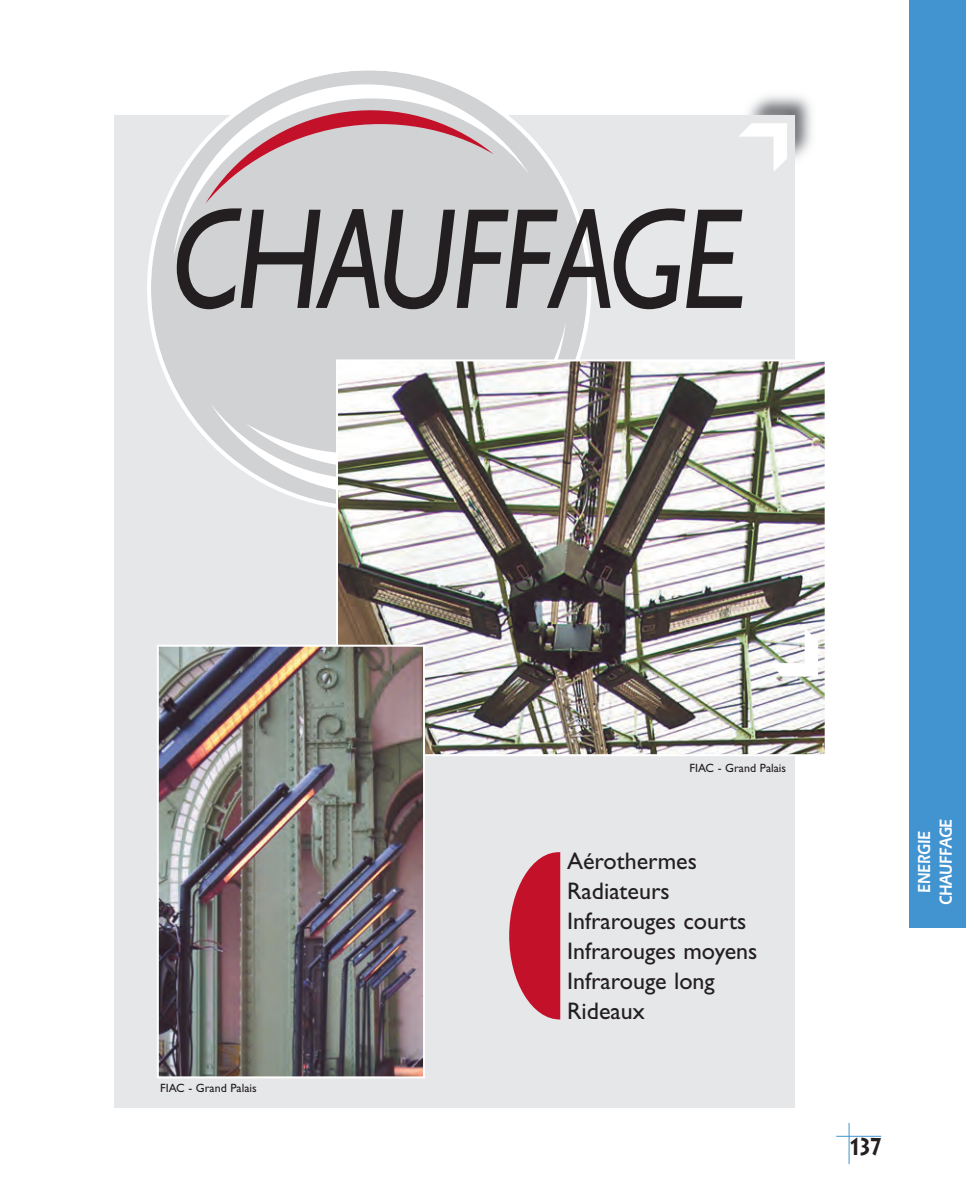
<style>
.page{position:relative;width:966px;height:1194px;background:#fff}
.page>*{position:absolute;margin:0;border:0;box-sizing:border-box;transform-origin:0 0}
.t1{font:italic 144px "Gill Sans";letter-spacing:-.015em;color:#231f20;scale:.85 1}
.t2{font:24px/30px "Gill Sans";color:#231f20}
.t3{font:700 24px "Lithos";color:#231f20;scale:.8 1}
.t4{font:600 18px/21.6px "Itc Eras";color:#fff;text-align:center;scale:.8 1}
.t5{font:12px "Gill Sans";color:#231f20}
</style>
<div class="page">
<hr style="left:848px;top:1123px;width:1px;height:41px;background:#4194d0">
<hr style="left:836px;top:1135px;width:45px;height:1px;background:#4194d0">
<div style="left:908px;top:0;width:57px;height:927px;background:#4194d0"></div>
<img style="left:748px;top:95px;width:64px;height:64px">
<div style="left:114px;top:115px;width:681px;height:992px;background:#e6e7e9"></div>
<svg style="left:147px;top:70px;width:444px;height:438px"></svg>
<svg style="left:174px;top:78px;width:355px;height:178px;fill:#d1d2d4"></svg>
<svg style="left:205px;top:104px;width:288px;height:100px;background:#d3c1c5"></svg>
<svg style="left:211px;top:322px;width:354px;height:177px;background:#d5d6d8"></svg>
<svg style="left:246px;top:374px;width:90px;height:99px;background:#d6d7d9"></svg>
<img style="left:339px;top:362px;width:484px;height:391px">
<div style="left:336px;top:359px;width:490px;height:397px;border:2px solid #fff"></div>
<svg style="left:509px;top:852px;width:51px;height:168px"></svg>
<svg style="left:769px;top:628px;width:48px;height:48px"></svg>
<svg style="left:739px;top:123px;width:48px;height:48px"></svg>
<img style="left:160px;top:647px;width:262px;height:428px">
<div style="left:157px;top:644px;width:268px;height:434px;border:2px solid #fff"></div>
<h1 class="t1" style="left:171px;top:210px;width:675px">CHAUFFAGE</h1>
<p class="t5" style="left:160px;top:1084px;width:98px">FIAC - Grand Palais</p>
<p class="t5" style="left:689px;top:763px;width:98px">FIAC - Grand Palais</p>
<p class="t2" style="left:567px;top:848px;width:192px">Aérothermes<br>Radiateurs<br>Infrarouges courts<br>Infrarouges moyens<br>Infrarouge long<br>Rideaux</p>
<p class="t4" style="left:915px;top:905px;width:110px;rotate:-90deg">ENERGIE<br>CHAUFFAGE</p>
<p class="t3" style="left:850px;top:1133px;width:40px">137</p>
</div>
